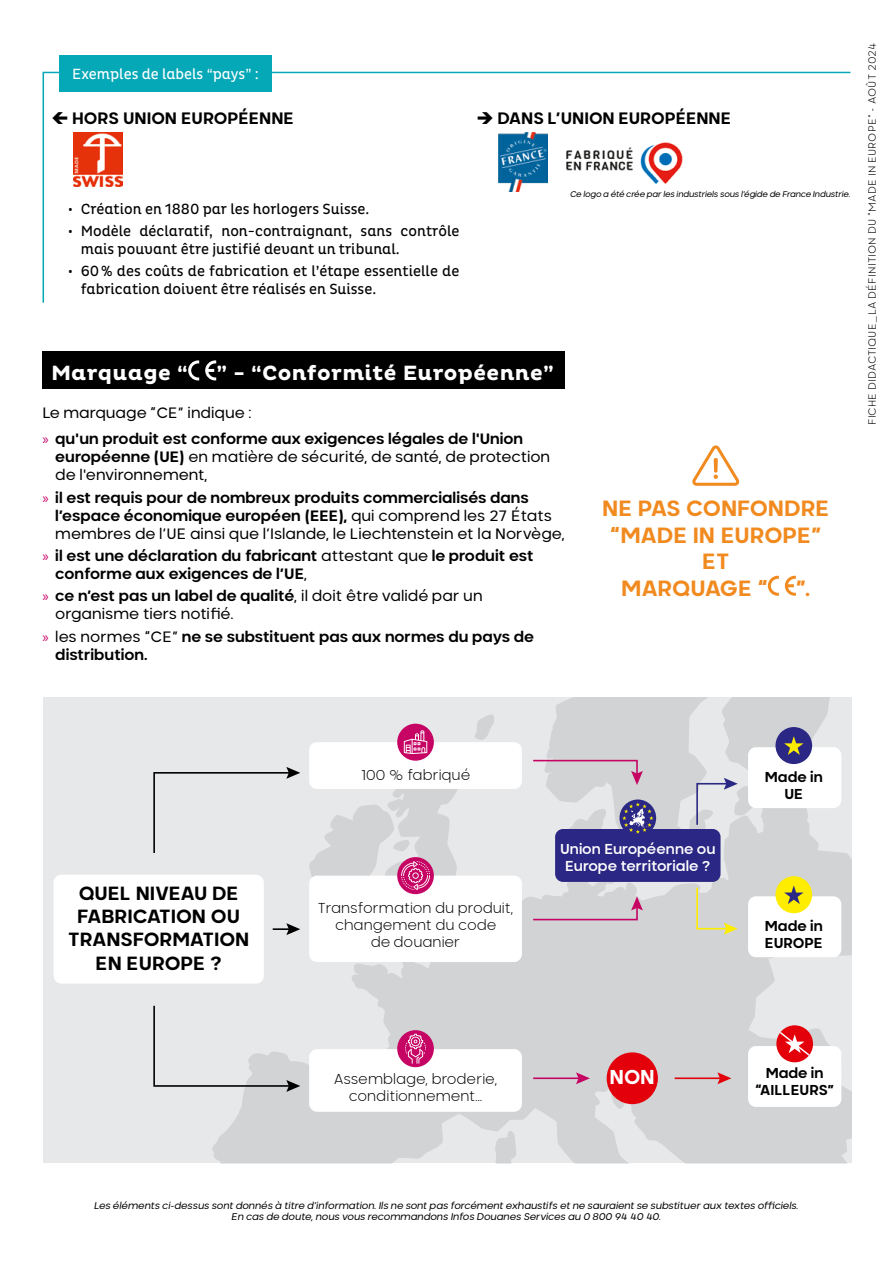
<style>
.page{position:relative;width:893px;height:1263px;background:#fff}
.page>*{position:absolute;margin:0;border:0;box-sizing:border-box;transform-origin:0 0}
.COURANT_PUCE{font:700 22.05px "Neometric";letter-spacing:-.005em;color:#f18a1f}
.t1{font:700 21px "Pluto";letter-spacing:.02em;color:#fff}
.t2{font:700 19.95px "Neometric Alt";color:#fff}
.t3{font:700 19.05px/23.2px "Neometric Alt";color:#000;text-align:center}
.t4{font:700 16.5px "Neometric";color:#000}
.t5{font:700 15px/18px "Neometric";color:#000}
.t6{font:15px/18px "Pluto Cond";color:#000}
.COURANT_PUCE-2{font:15px/18px "Neometric";color:#000}
.COURANT{font:15px "Pluto Cond";color:#fff}
.t7{font:300 14.25px/17.1px "Neometric Alt";color:#000;text-align:center}
.t8{font:700 14.25px/17.1px "Neometric Alt";color:#000;text-align:center}
.t9{font:500 14.25px/17.1px "Neometric Alt";color:#fff;text-align:center}
.t10{font:300 10.5px "Neometric";letter-spacing:.02em;color:#000}
.t11{font:italic 9.75px "Neometric";letter-spacing:-.015em;color:#000}
.t12{font:italic 8.25px "Neometric";letter-spacing:-.02em;color:#000}
.s1{font-family:"Myriad Pro";font-weight:400;color:#c70264}
.s2{font-weight:400}
.s3{font-family:"Myriad Pro";color:#c70264}
.s4{font-weight:700}
</style>
<div class="page">
<div style="left:43px;top:697px;width:808px;height:466px;background:#e7e8e9"></div>
<svg style="left:207px;top:803px;width:644px;height:360px;fill:#d1d3d4"></svg>
<svg style="left:544px;top:697px;width:286px;height:175px;fill:#d1d3d4"></svg>
<div style="left:309px;top:1049px;width:213px;height:63px;background:#fff;border-radius:8px"></div>
<div style="left:397px;top:1030px;width:37px;height:37px;background:#c60464;border-radius:50%"></div>
<svg style="left:405px;top:1034px;width:21px;height:29px"></svg>
<div style="left:309px;top:876px;width:213px;height:86px;background:#fff;border-radius:8px"></div>
<div style="left:309px;top:742px;width:213px;height:47px;background:#fff;border-radius:8px"></div>
<svg style="left:309px;top:715px;width:186px;height:180px"></svg>
<svg style="left:607px;top:1052px;width:51px;height:52px;background:#df2e37"></svg>
<div style="left:54px;top:875px;width:210px;height:108px;background:#fff;border-radius:8px"></div>
<svg style="left:153px;top:767px;width:147px;height:87px"></svg>
<svg style="left:153px;top:1004px;width:147px;height:88px"></svg>
<hr style="left:533px;top:1077px;width:47px;height:2px;background:#c60464">
<svg style="left:576px;top:1072px;width:14px;height:12px"></svg>
<hr style="left:675px;top:1077px;width:47px;height:2px;background:#e3000b">
<svg style="left:717px;top:1072px;width:14px;height:12px"></svg>
<svg style="left:273px;top:923px;width:27px;height:12px"></svg>
<div style="left:748px;top:1046px;width:93px;height:61px;background:#fff;border-radius:8px"></div>
<svg style="left:776px;top:1025px;width:37px;height:37px"></svg>
<div style="left:748px;top:896px;width:93px;height:61px;background:#fff;border-radius:8px"></div>
<svg style="left:775px;top:876px;width:37px;height:37px"></svg>
<div style="left:748px;top:747px;width:93px;height:61px;background:#fff;border-radius:8px"></div>
<svg style="left:775px;top:727px;width:37px;height:37px"></svg>
<div style="left:555px;top:829px;width:165px;height:53px;background:#2b2784;border-radius:8px"></div>
<svg style="left:619px;top:799px;width:37px;height:35px"></svg>
<svg style="left:533px;top:759px;width:110px;height:26px;background:#d2c2cc"></svg>
<svg style="left:532px;top:896px;width:111px;height:25px;background:#d0c0ca"></svg>
<svg style="left:689px;top:778px;width:49px;height:65px"></svg>
<svg style="left:696px;top:886px;width:42px;height:49px;background:#d5d5c2"></svg>
<div style="left:43px;top:352px;width:522px;height:37px;background:#000"></div>
<svg style="left:188px;top:360px;width:11px;height:20px"></svg>
<svg style="left:205px;top:360px;width:11px;height:20px"></svg>
<svg style="left:768px;top:576px;width:11px;height:20px"></svg>
<svg style="left:785px;top:576px;width:11px;height:20px"></svg>
<svg style="left:692px;top:445px;width:47px;height:41px"></svg>
<svg style="left:42px;top:71px;width:809px;height:232px"></svg>
<div style="left:60px;top:55px;width:212px;height:37px;background:#05a8b7"></div>
<svg style="left:52px;top:112px;width:15px;height:12px"></svg>
<p class="COURANT" style="left:72px;top:66px;width:188px">Exemples de labels “pays” :</p>
<p class="t4" style="left:72px;top:107px;width:223px">HORS UNION EUROPÉENNE</p>
<p class="t4" style="left:476px;top:107px;width:256px">➔ DANS L’UNION EUROPÉENNE</p>
<p class="t6" style="left:68px;top:200px;width:303px">• Création en 1880 par les horlogers Suisse.</p>
<p class="t6" style="left:81px;top:222px;width:380px;text-indent:-13px">• Modèle déclaratif, non-contraignant, sans contrôle mais pouvant être justifié devant un tribunal.</p>
<p class="t6" style="left:81px;top:262px;width:380px;text-indent:-13px">• 60% des coûts de fabrication et l’étape essentielle de fabrication doivent être réalisés en Suisse.</p>
<p class="t12" style="left:570px;top:188px;width:282px">Ce logo a été crée par les industriels sous l’égide de France Industrie.</p>
<p class="t1" style="left:51px;top:361px;width:138px">Marquage “</p>
<p class="t1" style="left:217px;top:361px;width:339px">” - “Conformité Européenne”</p>
<p class="COURANT_PUCE-2" style="left:43px;top:403px;width:211px">Le marquage “CE” indique :</p>
<p class="t5" style="left:55px;top:430px;width:496px;text-indent:-13px"><span class="s1">»</span> qu'un produit est conforme aux exigences légales de l'Union européenne (UE) <span class="s2">en matière de sécurité, de santé, de protection de l'environnement,</span></p>
<p class="t5" style="left:55px;top:488px;width:511px;text-indent:-13px"><span class="s1">»</span> il est requis pour de nombreux produits commercialisés dans l’espace économique européen (EEE), <span class="s2">qui comprend les 27 États membres de l’UE ainsi que l’Islande, le Liechtenstein et la Norvège,</span></p>
<p class="t5" style="left:55px;top:546px;width:480px;text-indent:-13px"><span class="s1">»</span> il est une déclaration du fabricant <span class="s2">attestant que</span> le produit est conforme aux exigences de l’UE<span class="s2">,</span></p>
<p class="COURANT_PUCE-2" style="left:55px;top:586px;width:429px;text-indent:-13px"><span class="s3">»</span> <span class="s4">ce n’est pas un label de qualité</span>, il doit être validé par un organisme tiers notifié.</p>
<p class="t5" style="left:55px;top:627px;width:480px;text-indent:-13px"><span class="s1">»</span> <span class="s2">les normes “CE”</span> ne se substituent pas aux normes du pays de distribution.</p>
<p class="COURANT_PUCE" style="left:602px;top:494px;width:229px">NE PAS CONFONDRE</p>
<p class="COURANT_PUCE" style="left:610px;top:520px;width:213px">“MADE IN EUROPE”</p>
<p class="COURANT_PUCE" style="left:702px;top:547px;width:29px">ET</p>
<p class="COURANT_PUCE" style="left:621px;top:573px;width:148px">MARQUAGE “</p>
<p class="COURANT_PUCE" style="left:796px;top:573px;width:16px">”.</p>
<p class="t10" style="left:865px;top:425px;width:384px;rotate:-90deg">FICHE DIDACTIQUE_LA DÉFINITION DU “MADE IN EUROPE” - AOÛT 2024</p>
<p class="t3" style="left:68px;top:881px;width:183px">QUEL NIVEAU DE<br>FABRICATION OU<br>TRANSFORMATION<br>EN EUROPE ?</p>
<p class="t7" style="left:361px;top:765px;width:111px">100 % fabriqué</p>
<p class="t7" style="left:318px;top:899px;width:197px">Transformation du produit, changement du code<br>de douanier</p>
<p class="t7" style="left:334px;top:1070px;width:165px">Assemblage, broderie, conditionnement…</p>
<p class="t9" style="left:560px;top:840px;width:157px">Union Européenne ou<br>Europe territoriale ?</p>
<p class="t8" style="left:765px;top:768px;width:59px">Made in<br>UE</p>
<p class="t8" style="left:765px;top:917px;width:60px;text-align:left">Made in<br>EUROPE</p>
<p class="t2" style="left:610px;top:1063px;width:47px">NON</p>
<p class="t8" style="left:755px;top:1064px;width:81px">Made in “AILLEURS”</p>
<p class="t11" style="left:94px;top:1199px;width:706px">Les éléments ci-dessus sont donnés à titre d’information. Ils ne sont pas forcément exhaustifs et ne sauraient se substituer aux textes officiels.</p>
<p class="t11" style="left:232px;top:1210px;width:431px">En cas de doute, nous vous recommandons Infos Douanes Services au 0 800 94 40 40.</p>
</div>
